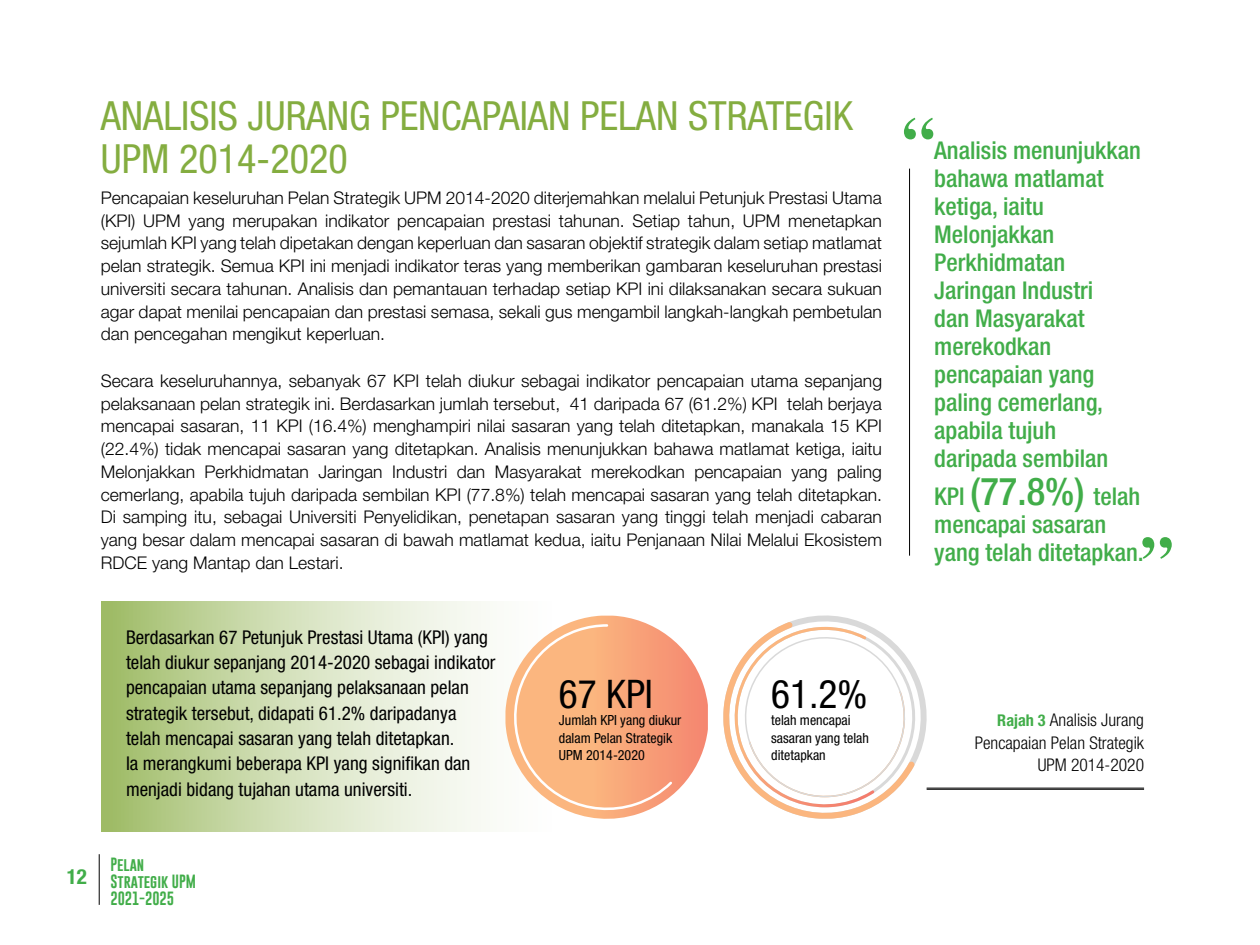
<style>
.page{position:relative;width:1260px;height:945px;background:#fff}
.page>*{position:absolute;margin:0;border:0;box-sizing:border-box;transform-origin:0 0}
.t1{font:700 64.75px "Times";color:#41ad49}
.t2{font:condensed 40.25px/43.8px "Helvetica Neue LT Std";color:#84ad40}
.t3{font:condensed 39.55px "Helvetica Neue LT Std";color:#000}
.t4{font:500 condensed 24.5px/28px "Helvetica Neue LT Std";color:#41ad49}
.t5{font:700 condensed 21px "Helvetica Neue";color:#41ad49}
.t6{font:condensed 19.07px/25.4px "Helvetica Neue LT Std";color:#000}
.t7{font:300 17.5px/22.8px "Helvetica Neue LT Std";color:#000;text-align:justify}
.t8{font:300 condensed 17.5px/22.8px "Helvetica Neue LT Std";color:#000;text-align:right}
.t9{font:condensed 14px/17.5px "Helvetica Neue LT Std";color:#000}
.t10{font:14px/16.8px "Gobold";color:#41ad49}
.s1{font-size:38.5px}
.s2{font-weight:700;font-size:16.28px;color:#41ad49}
</style>
<div class="page">
<hr style="left:99px;top:854px;width:1px;height:51px;background:#000">
<hr style="left:909px;top:169px;width:1px;height:387px;background:#000">
<svg style="left:101px;top:601px;width:1020px;height:231px"></svg>
<svg style="left:501px;top:616px;width:207px;height:215px"></svg>
<svg style="left:714px;top:601px;width:229px;height:231px"></svg>
<svg style="left:718px;top:614px;width:210px;height:211px"></svg>
<hr style="left:927px;top:788px;width:217px;height:1px;background:#000">
<hr style="left:927px;top:789px;width:217px;height:1px;background:#000">
<h2 class="t2" style="left:101px;top:93px;width:754px">ANALISIS JURANG PENCAPAIAN PELAN STRATEGIK<br>UPM 2014-2020</h2>
<p class="t7" style="left:101px;top:186px;width:783px">Pencapaian keseluruhan Pelan Strategik UPM 2014-2020 diterjemahkan melalui Petunjuk Prestasi Utama (KPI) UPM yang merupakan indikator pencapaian prestasi tahunan. Setiap tahun, UPM menetapkan sejumlah KPI yang telah dipetakan dengan keperluan dan sasaran objektif strategik dalam setiap matlamat pelan strategik. Semua KPI ini menjadi indikator teras yang memberikan gambaran keseluruhan prestasi universiti secara tahunan. Analisis dan pemantauan terhadap setiap KPI ini dilaksanakan secara sukuan agar dapat menilai pencapaian dan prestasi semasa, sekali gus mengambil langkah-langkah pembetulan dan pencegahan mengikut keperluan.</p>
<p class="t7" style="left:101px;top:369px;width:783px">Secara keseluruhannya, sebanyak 67 KPI telah diukur sebagai indikator pencapaian utama sepanjang pelaksanaan pelan strategik ini. Berdasarkan jumlah tersebut, 41 daripada 67 (61.2%) KPI telah berjaya mencapai sasaran, 11 KPI (16.4%) menghampiri nilai sasaran yang telah ditetapkan, manakala 15 KPI (22.4%) tidak mencapai sasaran yang ditetapkan. Analisis menunjukkan bahawa matlamat ketiga, iaitu Melonjakkan Perkhidmatan Jaringan Industri dan Masyarakat merekodkan pencapaian yang paling cemerlang, apabila tujuh daripada sembilan KPI (77.8%) telah mencapai sasaran yang telah ditetapkan.<br>Di samping itu, sebagai Universiti Penyelidikan, penetapan sasaran yang tinggi telah menjadi cabaran yang besar dalam mencapai sasaran di bawah matlamat kedua, iaitu Penjanaan Nilai Melalui Ekosistem RDCE yang Mantap dan Lestari.</p>
<h1 class="t1" style="left:902px;top:79px;width:34px">“</h1>
<h3 class="t4" style="left:934px;top:136px;width:208px">Analisis menunjukkan bahawa matlamat ketiga, iaitu<br>Melonjakkan<br>Perkhidmatan<br>Jaringan Industri<br>dan Masyarakat merekodkan pencapaian yang paling cemerlang, apabila tujuh daripada sembilan</h3>
<h3 class="t4" style="left:934px;top:482px;width:211px">KPI <span class="s1">(77.8%)</span> telah mencapai sasaran yang telah ditetapkan.</h3>
<h1 class="t1" style="left:1174px;top:598px;width:34px;rotate:-180deg">“</h1>
<p class="t6" style="left:126px;top:624px;width:371px">Berdasarkan 67 Petunjuk Prestasi Utama (KPI) yang telah diukur sepanjang 2014-2020 sebagai indikator pencapaian utama sepanjang pelaksanaan pelan strategik tersebut, didapati 61.2% daripadanya telah mencapai sasaran yang telah ditetapkan.<br>Ia merangkumi beberapa KPI yang signifikan dan menjadi bidang tujahan utama universiti.</p>
<h3 class="t3" style="left:559px;top:671px;width:96px">67 KPI</h3>
<p class="t9" style="left:559px;top:711px;width:124px">Jumlah KPI yang diukur dalam Pelan Strategik<br>UPM 2014-2020</p>
<h3 class="t3" style="left:771px;top:671px;width:98px">61.2%</h3>
<p class="t9" style="left:771px;top:711px;width:99px">telah mencapai sasaran yang telah ditetapkan</p>
<p class="t8" style="left:975px;top:708px;width:171px"><span class="s2">Rajah 3</span> Analisis Jurang<br>Pencapaian Pelan Strategik<br>UPM 2014-2020</p>
<p class="t5" style="left:67px;top:860px;width:22px">12</p>
<p class="t10" style="left:110px;top:856px;width:87px">Pelan<br>Strategik UPM<br>2021-2025</p>
</div>
